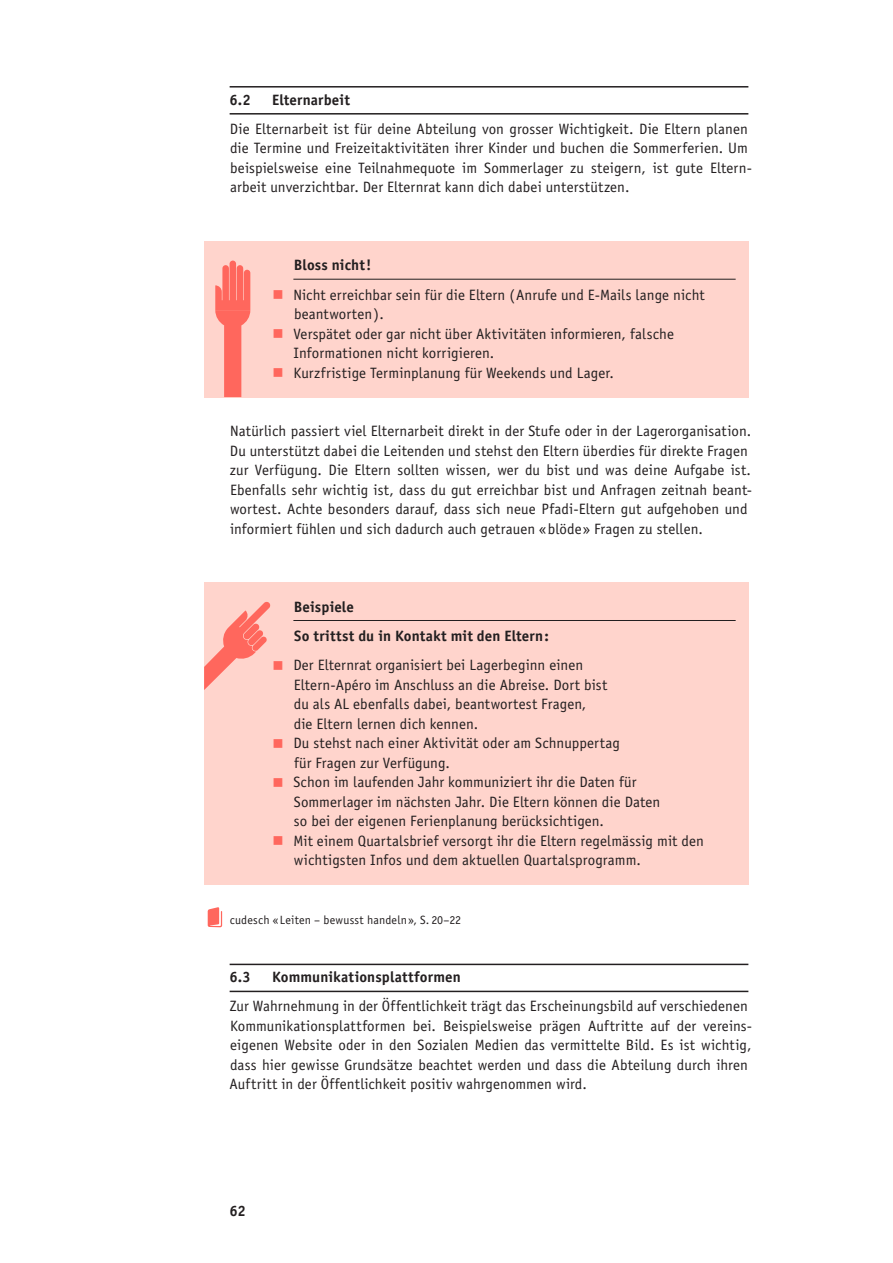
<style>
.page{position:relative;width:893px;height:1263px;background:#fff}
.page>*{position:absolute;margin:0;border:0;box-sizing:border-box;transform-origin:0 0}
.t1{font:15px/19.5px "Officina Sans";letter-spacing:.005em;color:#231f20}
.t2{font:700 15px/29.2px "Officina Sans";letter-spacing:.005em;color:#231f20}
.t3{font:12px "Officina Sans";letter-spacing:.02em;color:#231f20}
.s1{color:#ff675d}
</style>
<div class="page">
<div style="left:204px;top:241px;width:544px;height:156px;background:#ffd4cc"></div>
<svg style="left:215px;top:261px;width:35px;height:136px"></svg>
<div style="left:204px;top:582px;width:544px;height:303px;background:#ffd4cc"></div>
<svg style="left:204px;top:601px;width:67px;height:89px"></svg>
<svg style="left:208px;top:907px;width:14px;height:20px"></svg>
<hr style="left:230px;top:86px;width:518px;height:2px;background:#231f20">
<hr style="left:230px;top:113px;width:518px;height:2px;background:#231f20">
<hr style="left:293px;top:279px;width:443px;height:1px;background:#231f20">
<hr style="left:293px;top:620px;width:443px;height:1px;background:#231f20">
<hr style="left:230px;top:964px;width:518px;height:1px;background:#231f20">
<hr style="left:230px;top:991px;width:518px;height:1px;background:#231f20">
<p class="t2" style="left:230px;top:85px;width:23px">6.2</p>
<p class="t2" style="left:272px;top:85px;width:79px">Elternarbeit</p>
<p class="t1" style="left:230px;top:119px;width:522px">Die Elternarbeit ist für deine Abteilung von grosser Wichtigkeit. Die Eltern planen die Termine und Freizeitaktivitäten ihrer Kinder und buchen die Sommerferien. Um beispielsweise eine Teilnahmequote im Sommerlager zu steigern, ist gute Eltern&shy;arbeit unverzichtbar. Der Elternrat kann dich dabei unterstützen.</p>
<p class="t2" style="left:294px;top:250px;width:79px">Bloss nicht !</p>
<p class="t1" style="left:294px;top:285px;width:412px;text-indent:-22px"><span class="s1">■</span> Nicht erreichbar sein für die Eltern ( Anrufe und E-Mails lange nicht beantworten ).</p>
<p class="t1" style="left:294px;top:324px;width:382px;text-indent:-21px"><span class="s1">■</span> Verspätet oder gar nicht über Aktivitäten informieren, falsche<br>Informationen nicht korrigieren.</p>
<p class="t1" style="left:272px;top:363px;width:343px"><span class="s1">■</span> Kurzfristige Terminplanung für Weekends und Lager.</p>
<p class="t1" style="left:230px;top:421px;width:524px">Natürlich passiert viel Elternarbeit direkt in der Stufe oder in der Lagerorganisation.<br>Du unterstützt dabei die Leitenden und stehst den Eltern überdies für direkte Fragen zur Verfügung. Die Eltern sollten wissen, wer du bist und was deine Aufgabe ist.<br>Ebenfalls sehr wichtig ist, dass du gut erreichbar bist und Anfragen zeitnah beant&shy;wortest. Achte besonders darauf, dass sich neue Pfadi-Eltern gut aufgehoben und informiert fühlen und sich dadurch auch getrauen « blöde » Fragen zu stellen.</p>
<p class="t2" style="left:294px;top:592px;width:257px">Beispiele<br>So trittst du in Kontakt mit den Eltern :</p>
<p class="t1" style="left:294px;top:655px;width:315px;text-indent:-21px"><span class="s1">■</span> Der Elternrat organisiert bei Lagerbeginn einen Eltern-Apéro im Anschluss an die Abreise. Dort bist du als AL ebenfalls dabei, beantwortest Fragen, die Eltern lernen dich kennen.</p>
<p class="t1" style="left:294px;top:733px;width:327px;text-indent:-22px"><span class="s1">■</span> Du stehst nach einer Aktivität oder am Schnuppertag für Fragen zur Verfügung.</p>
<p class="t1" style="left:294px;top:772px;width:368px;text-indent:-21px"><span class="s1">■</span> Schon im laufenden Jahr kommuniziert ihr die Daten für<br>Sommerlager im nächsten Jahr. Die Eltern können die Daten so bei der eigenen Ferienplanung berücksichtigen.</p>
<p class="t1" style="left:294px;top:831px;width:412px;text-indent:-21px"><span class="s1">■</span> Mit einem Quartalsbrief versorgt ihr die Eltern regelmässig mit den wichtigsten Infos und dem aktuellen Quartalsprogramm.</p>
<p class="t3" style="left:230px;top:912px;width:233px">cudesch « Leiten – bewusst handeln », S. 20–22</p>
<p class="t2" style="left:230px;top:962px;width:23px">6.3</p>
<p class="t2" style="left:272px;top:962px;width:190px">Kommunikationsplattformen</p>
<p class="t1" style="left:230px;top:996px;width:523px">Zur Wahrnehmung in der Öffentlichkeit trägt das Erscheinungsbild auf verschiedenen Kommunikationsplattformen bei. Beispielsweise prägen Auftritte auf der vereins&shy;eigenen Website oder in den Sozialen Medien das vermittelte Bild. Es ist wichtig, dass hier gewisse Grundsätze beachtet werden und dass die Abteilung durch ihren Auftritt in der Öffentlichkeit positiv wahrgenommen wird.</p>
<p class="t2" style="left:230px;top:1196px;width:18px">62</p>
</div>
